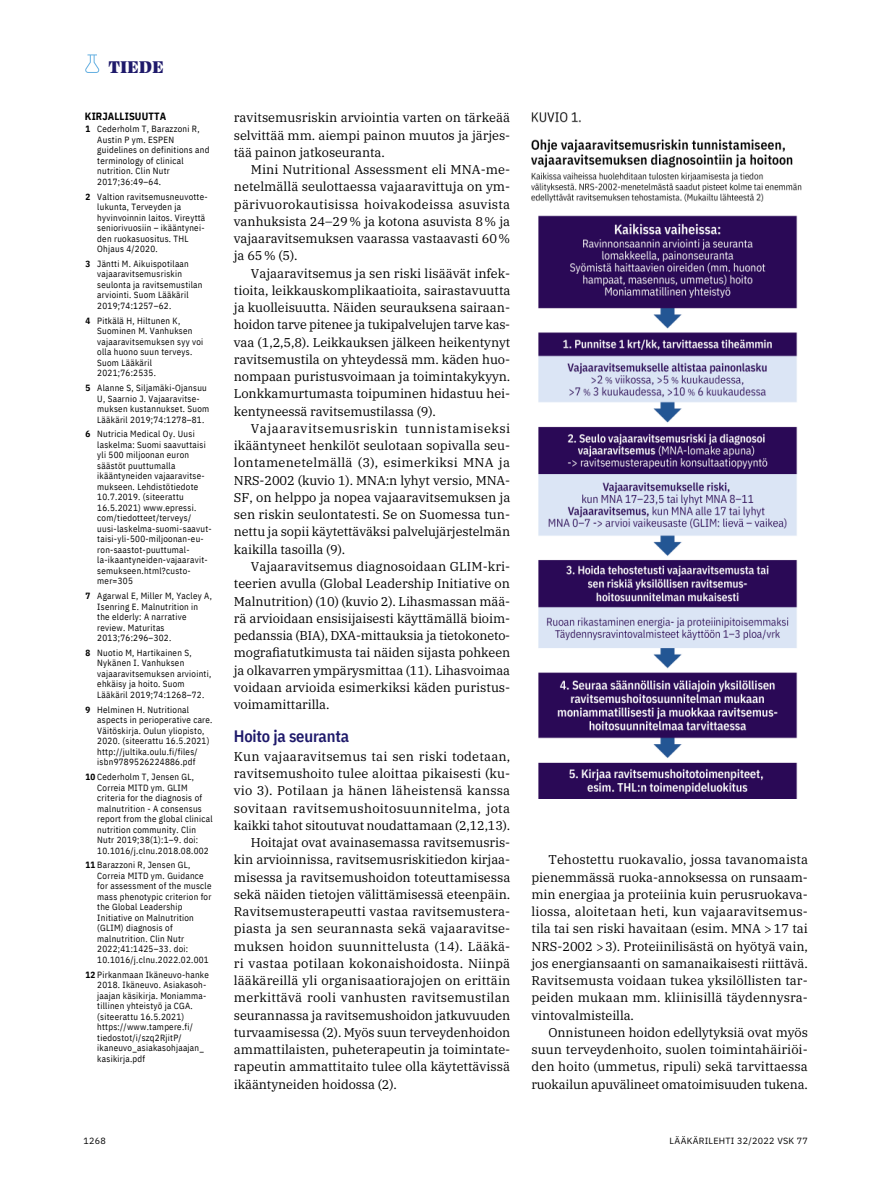
<style>
.page{position:relative;width:893px;height:1191px;background:#fff}
.page>*{position:absolute;margin:0;border:0;box-sizing:border-box;transform-origin:0 0}
.t1{font:900 19.5px "Swear Display";letter-spacing:.02em;color:#1e196a}
.t2{font:600 16.5px "IBM Plex Sans Cond";letter-spacing:-.01em;color:#1e196a}
.t3{font:12.75px/17.2px "IBM Plex Serif";letter-spacing:-.005em;color:#000;text-align:justify}
.t4{font:12.75px "IBM Plex Serif";letter-spacing:.015em;color:#000}
.t5{font:12.75px "IBM Plex Serif";letter-spacing:.025em;color:#000}
.t6{font:12.75px "IBM Plex Serif";letter-spacing:.02em;color:#000}
.t7{font:700 10.5px "IBM Plex Sans Cond";letter-spacing:.01em;color:#000}
.t8{font:9px/10.5px "IBM Plex Sans Cond";letter-spacing:.03em;color:#000}
.t9{font:9px "IBM Plex Sans";letter-spacing:.03em;color:#000}
.s1{font-weight:700}
</style>
<div class="page">
<svg style="left:85px;top:54px;width:14px;height:19px"></svg>
<img style="left:531px;top:112px;width:271px;height:687px">
<h1 class="t1" style="left:108px;top:53px;width:57px">TIEDE</h1>
<p class="t7" style="left:85px;top:108px;width:83px">KIRJALLISUUTTA</p>
<p class="t8" style="left:97px;top:123px;width:114px;text-indent:-12px"><span class="s1">1</span> Cederholm T, Barazzoni R,<br>Austin P ym. ESPEN guidelines on definitions and terminology of clinical nutrition. Clin Nutr<br>2017;36:49–64.</p>
<p class="t8" style="left:97px;top:190px;width:112px;text-indent:-12px"><span class="s1">2</span> Valtion ravitsemusneuvotte&shy;lukunta, Terveyden ja hyvinvoinnin laitos. Vireyttä seniorivuosiin – ikääntynei&shy;den ruokasuositus. THL<br>Ohjaus 4/2020.</p>
<p class="t8" style="left:97px;top:258px;width:107px;text-indent:-12px"><span class="s1">3</span> Jäntti M. Aikuispotilaan vajaaravitsemusriskin seulonta ja ravitsemustilan arviointi. Suom Lääkäril<br>2019;74:1257–62.</p>
<p class="t8" style="left:97px;top:314px;width:108px;text-indent:-12px"><span class="s1">4</span> Pitkälä H, Hiltunen K,<br>Suominen M. Vanhuksen vajaaravitsemuksen syy voi olla huono suun terveys.<br>Suom Lääkäril<br>2021;76:2535.</p>
<p class="t8" style="left:97px;top:382px;width:113px;text-indent:-12px"><span class="s1">5</span> Alanne S, Siljamäki-Ojansuu<br>U, Saarnio J. Vajaaravitse&shy;muksen kustannukset. Suom<br>Lääkäril 2019;74:1278–81.</p>
<p class="t8" style="left:97px;top:428px;width:116px;text-indent:-12px"><span class="s1">6</span> Nutricia Medical Oy. Uusi laskelma: Suomi saavuttaisi yli 500 miljoonan euron säästöt puuttumalla ikääntyneiden vajaaravitse&shy;mukseen. Lehdistötiedote<br>10.7.2019. (siteerattu<br>16.5.2021) www.epressi. com/tiedotteet/terveys/ uusi-laskelma-suomi-saavut&shy;taisi-yli-500-miljoonan-eu&shy;ron-saastot-puuttumal&shy;la-ikaantyneiden-vajaaravit&shy;semukseen.html?custo&shy;mer=305</p>
<p class="t8" style="left:97px;top:590px;width:116px;text-indent:-12px"><span class="s1">7</span> Agarwal E, Miller M, Yacley A,<br>Isenring E. Malnutrition in the elderly: A narrative review. Maturitas<br>2013;76:296–302.</p>
<p class="t8" style="left:97px;top:646px;width:115px;text-indent:-12px"><span class="s1">8</span> Nuotio M, Hartikainen S,<br>Nykänen I. Vanhuksen vajaaravitsemuksen arviointi, ehkäisy ja hoito. Suom<br>Lääkäril 2019;74:1268–72.</p>
<p class="t8" style="left:97px;top:703px;width:117px;text-indent:-12px"><span class="s1">9</span> Helminen H. Nutritional aspects in perioperative care.<br>Väitöskirja. Oulun yliopisto,<br>2020. (siteerattu 16.5.2021) http://jultika.oulu.fi/files/ isbn9789526224886.pdf</p>
<p class="t8" style="left:97px;top:771px;width:117px;text-indent:-12px"><span class="s1">10</span> Cederholm T, Jensen GL,<br>Correia MITD ym. GLIM criteria for the diagnosis of malnutrition - A consensus report from the global clinical nutrition community. Clin<br>Nutr 2019;38(1):1–9. doi:<br>10.1016/j.clnu.2018.08.002</p>
<p class="t8" style="left:97px;top:859px;width:116px;text-indent:-12px"><span class="s1">11</span> Barazzoni R, Jensen GL,<br>Correia MITD ym. Guidance for assessment of the muscle mass phenotypic criterion for the Global Leadership<br>Initiative on Malnutrition (GLIM) diagnosis of malnutrition. Clin Nutr<br>2022;41:1425–33. doi:<br>10.1016/j.clnu.2022.02.001</p>
<p class="t8" style="left:97px;top:968px;width:113px;text-indent:-12px"><span class="s1">12</span> Pirkanmaan Ikäneuvo-hanke<br>2018. Ikäneuvo. Asiakasoh&shy;jaajan käsikirja. Moniamma&shy;tillinen yhteistyö ja CGA. (siteerattu 16.5.2021) https://www.tampere.fi/ tiedostot/i/szq2RjitP/ ikaneuvo_asiakasohjaajan_ kasikirja.pdf</p>
<p class="t3" style="left:234px;top:108px;width:278px">ravitsemusriskin arviointia varten on tärkeää selvittää mm. aiempi painon muutos ja järjes&shy;tää painon jatkoseuranta.</p>
<p class="t3" style="left:234px;top:160px;width:278px;text-indent:17px">Mini Nutritional Assessment eli MNA-me&shy;netelmällä seulottaessa vajaaravittuja on ym&shy;pärivuorokautisissa hoivakodeissa asuvista vanhuksista 24–29% ja kotona asuvista 8% ja vajaaravitsemuksen vaarassa vastaavasti 60% ja 65% (5).</p>
<p class="t3" style="left:234px;top:263px;width:278px;text-align:left;text-indent:17px">Vajaaravitsemus ja sen riski lisäävät infek&shy;tioita, leikkauskomplikaatioita, sairastavuutta ja kuolleisuutta. Näiden seurauksena sairaan&shy;hoidon tarve pitenee ja tukipalvelujen tarve kas&shy;vaa (1,2,5,8). Leikkauksen jälkeen heikentynyt ravitsemustila on yhteydessä mm. käden huo&shy;nompaan puristusvoimaan ja toimintakykyyn.<br>Lonkkamurtumasta toipuminen hidastuu hei&shy;kentyneessä ravitsemustilassa (9).</p>
<p class="t3" style="left:234px;top:419px;width:278px;text-indent:17px">Vajaaravitsemusriskin tunnistamiseksi ikääntyneet henkilöt seulotaan sopivalla seu&shy;lontamenetelmällä (3), esimerkiksi MNA ja NRS-2002 (kuvio 1). MNA:n lyhyt versio, MNA-SF, on helppo ja nopea vajaaravitsemuksen ja sen riskin seulontatesti. Se on Suomessa tun&shy;nettu ja sopii käytettäväksi palvelujärjestelmän kaikilla tasoilla (9).</p>
<p class="t3" style="left:234px;top:557px;width:278px;text-indent:17px">Vajaaravitsemus diagnosoidaan GLIM-kri&shy;teerien avulla (Global Leadership Initiative on Malnutrition) (10) (kuvio 2). Lihasmassan mää&shy;rä arvioidaan ensisijaisesti käyttämällä bioim&shy;pedanssia (BIA), DXA-mittauksia ja tietokoneto&shy;mografiatutkimusta tai näiden sijasta pohkeen ja olkavarren ympärysmittaa (11). Lihasvoimaa voidaan arvioida esimerkiksi käden puristus&shy;voimamittarilla.</p>
<p class="t2" style="left:234px;top:723px;width:117px">Hoito ja seuranta</p>
<p class="t4" style="left:234px;top:746px;width:278px">Kun vajaaravitsemus tai sen riski todetaan,</p>
<p class="t3" style="left:234px;top:764px;width:278px">ravitsemushoito tulee aloittaa pikaisesti (ku-</p>
<p class="t3" style="left:234px;top:781px;width:278px">vio 3). Potilaan ja hänen läheistensä kanssa</p>
<p class="t5" style="left:234px;top:798px;width:278px">sovitaan ravitsemushoitosuunnitelma, jota</p>
<p class="t3" style="left:234px;top:815px;width:278px">kaikki tahot sitoutuvat noudattamaan (2,12,13).</p>
<p class="t3" style="left:251px;top:833px;width:261px">Hoitajat ovat avainasemassa ravitsemusris-</p>
<p class="t3" style="left:234px;top:850px;width:278px">kin arvioinnissa, ravitsemusriskitiedon kirjaa-</p>
<p class="t3" style="left:234px;top:867px;width:278px">misessa ja ravitsemushoidon toteuttamisessa</p>
<p class="t3" style="left:234px;top:884px;width:278px">sekä näiden tietojen välittämisessä eteenpäin.</p>
<p class="t3" style="left:234px;top:902px;width:276px">Ravitsemusterapeutti vastaa ravitsemustera-</p>
<p class="t3" style="left:234px;top:919px;width:278px">piasta ja sen seurannasta sekä vajaaravitse-</p>
<p class="t6" style="left:234px;top:936px;width:278px">muksen hoidon suunnittelusta (14). Lääkä-</p>
<p class="t4" style="left:234px;top:953px;width:278px">ri vastaa potilaan kokonaishoidosta. Niinpä</p>
<p class="t3" style="left:234px;top:971px;width:278px">lääkäreillä yli organisaatiorajojen on erittäin</p>
<p class="t4" style="left:234px;top:988px;width:278px">merkittävä rooli vanhusten ravitsemustilan</p>
<p class="t3" style="left:234px;top:1005px;width:278px">seurannassa ja ravitsemushoidon jatkuvuuden</p>
<p class="t3" style="left:234px;top:1022px;width:278px">turvaamisessa (2). Myös suun terveydenhoidon</p>
<p class="t3" style="left:234px;top:1040px;width:278px">ammattilaisten, puheterapeutin ja toimintate-</p>
<p class="t3" style="left:234px;top:1057px;width:278px">rapeutin ammattitaito tulee olla käytettävissä</p>
<p class="t3" style="left:234px;top:1074px;width:165px">ikääntyneiden hoidossa (2).</p>
<p class="t3" style="left:531px;top:850px;width:278px;text-indent:17px">Tehostettu ruokavalio, jossa tavanomaista pienemmässä ruoka-annoksessa on runsaam&shy;min energiaa ja proteiinia kuin perusruokava&shy;liossa, aloitetaan heti, kun vajaaravitsemus&shy;tila tai sen riski havaitaan (esim. MNA &gt;17 tai NRS-2002 &gt;3). Proteiinilisästä on hyötyä vain, jos energiansaanti on samanaikaisesti riittävä.<br>Ravitsemusta voidaan tukea yksilöllisten tar&shy;peiden mukaan mm. kliinisillä täydennysra&shy;vintovalmisteilla.</p>
<p class="t3" style="left:531px;top:1022px;width:278px;text-indent:17px">Onnistuneen hoidon edellytyksiä ovat myös suun terveydenhoito, suolen toimintahäiriöi&shy;den hoito (ummetus, ripuli) sekä tarvittaessa ruokailun apuvälineet omatoimisuuden tukena.</p>
<p class="t9" style="left:83px;top:1133px;width:24px">1268</p>
<p class="t9" style="left:670px;top:1133px;width:140px">LÄÄKÄRILEHTI 32/2022 VSK 77</p>
</div>
